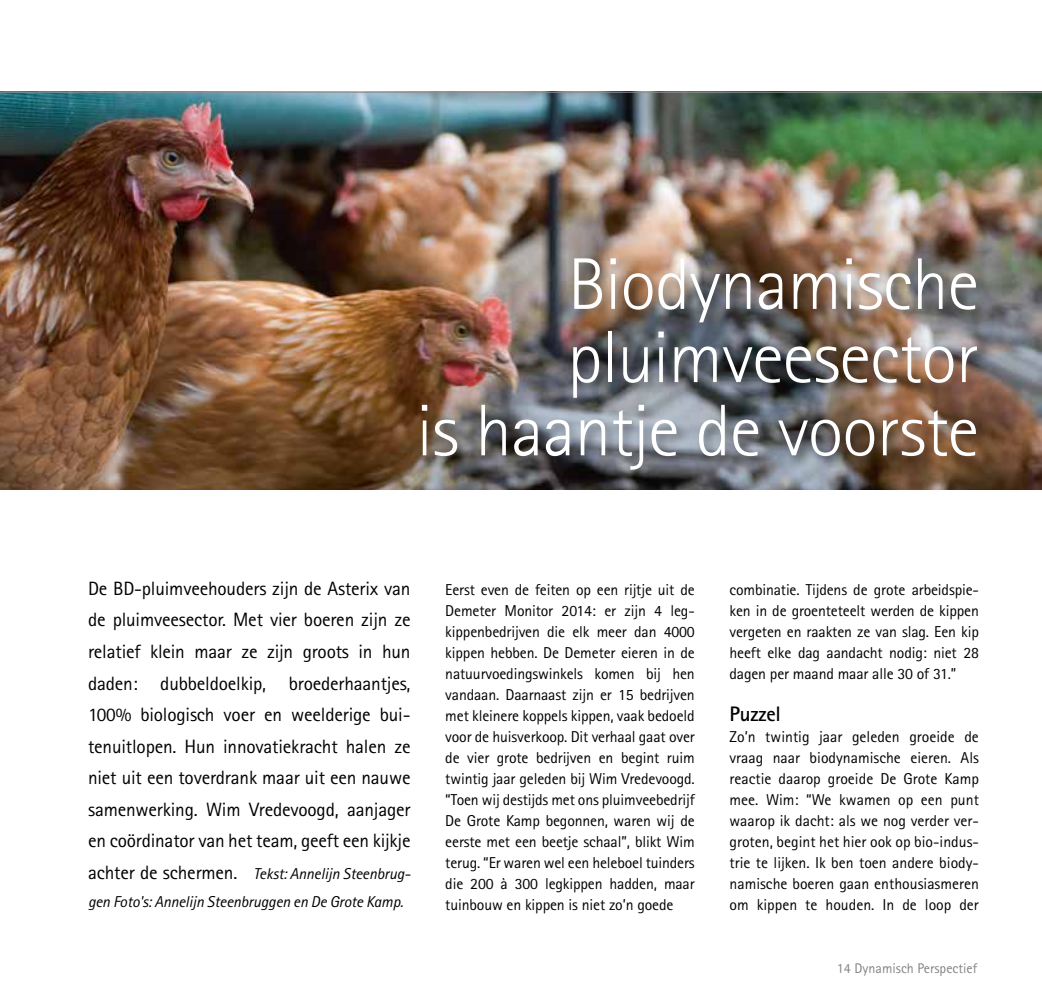
<style>
.page{position:relative;width:1042px;height:993px;background:#fff}
.page>*{position:absolute;margin:0;border:0;box-sizing:border-box;transform-origin:0 0}
.t1{font:300 73.15px/73.1px "Rotis Sans Serif";letter-spacing:-.01em;color:#fff;text-align:right}
.t2{font:700 21px "Rotis Sans Serif";letter-spacing:-.01em;color:#000}
.t3{font:19.25px/31.5px "Rotis Sans Serif";letter-spacing:-.01em;color:#000;text-align:justify}
.t4{font:15.75px/21px "Rotis Sans Serif";letter-spacing:-.01em;color:#000;text-align:justify}
.t5{font:italic 15.75px/28px "Rotis Sans Serif";letter-spacing:-.01em;color:#000}
.t6{font:14px "Rotis Sans Serif";color:#818383}
.s1{font-style:normal;font-size:19.25px}
</style>
<div class="page">
<img style="left:0;top:93px;width:1042px;height:396px">
<div style="left:418px;top:254px;width:573px;height:229px;background:#000;opacity:.45"></div>
<hr style="left:0;top:92px;width:1042px;height:1px;background:#8c8d8d">
<h1 class="t1" style="left:416px;top:247px;width:564px">Biodynamische pluimveesector<br>is haantje de voorste</h1>
<p class="t3" style="left:88px;top:572px;width:324px">De BD-pluimveehouders zijn de Asterix van de pluimveesector. Met vier boeren zijn ze relatief klein maar ze zijn groots in hun daden: dubbeldoelkip, broederhaantjes, 100% biologisch voer en weelderige bui&shy;tenuitlopen. Hun innovatiekracht halen ze niet uit een toverdrank maar uit een nauwe samenwerking. Wim Vredevoogd, aanjager en coördinator van het team, geeft een kijkje</p>
<p class="t5" style="left:88px;top:859px;width:324px"><span class="s1">achter de schermen.</span> Tekst: Annelijn Steenbrug&shy;gen Foto's: Annelijn Steenbruggen en De Grote Kamp.</p>
<p class="t4" style="left:445px;top:579px;width:251px">Eerst even de feiten op een rijtje uit de Demeter Monitor 2014: er zijn 4 leg&shy;kippenbedrijven die elk meer dan 4000 kippen hebben. De Demeter eieren in de natuurvoedingswinkels komen bij hen vandaan. Daarnaast zijn er 15 bedrijven met kleinere koppels kippen, vaak bedoeld voor de huisverkoop. Dit verhaal gaat over de vier grote bedrijven en begint ruim twintig jaar geleden bij Wim Vredevoogd. “Toen wij destijds met ons pluimveebedrijf De Grote Kamp begonnen, waren wij de eerste met een beetje schaal”, blikt Wim terug. “Er waren wel een heleboel tuinders die 200 à 300 legkippen hadden, maar tuinbouw en kippen is niet zo’n goede</p>
<p class="t4" style="left:729px;top:578px;width:251px">combinatie. Tijdens de grote arbeidspie&shy;ken in de groenteteelt werden de kippen vergeten en raakten ze van slag. Een kip heeft elke dag aandacht nodig: niet 28 dagen per maand maar alle 30 of 31.”</p>
<h2 class="t2" style="left:729px;top:700px;width:53px">Puzzel</h2>
<p class="t4" style="left:729px;top:726px;width:251px">Zo’n twintig jaar geleden groeide de vraag naar biodynamische eieren. Als reactie daarop groeide De Grote Kamp mee. Wim: “We kwamen op een punt waarop ik dacht: als we nog verder ver&shy;groten, begint het hier ook op bio-indus&shy;trie te lijken. Ik ben toen andere biody&shy;namische boeren gaan enthousiasmeren om kippen te houden. In de loop der</p>
<p class="t6" style="left:837px;top:959px;width:142px">14 Dynamisch Perspectief</p>
</div>
